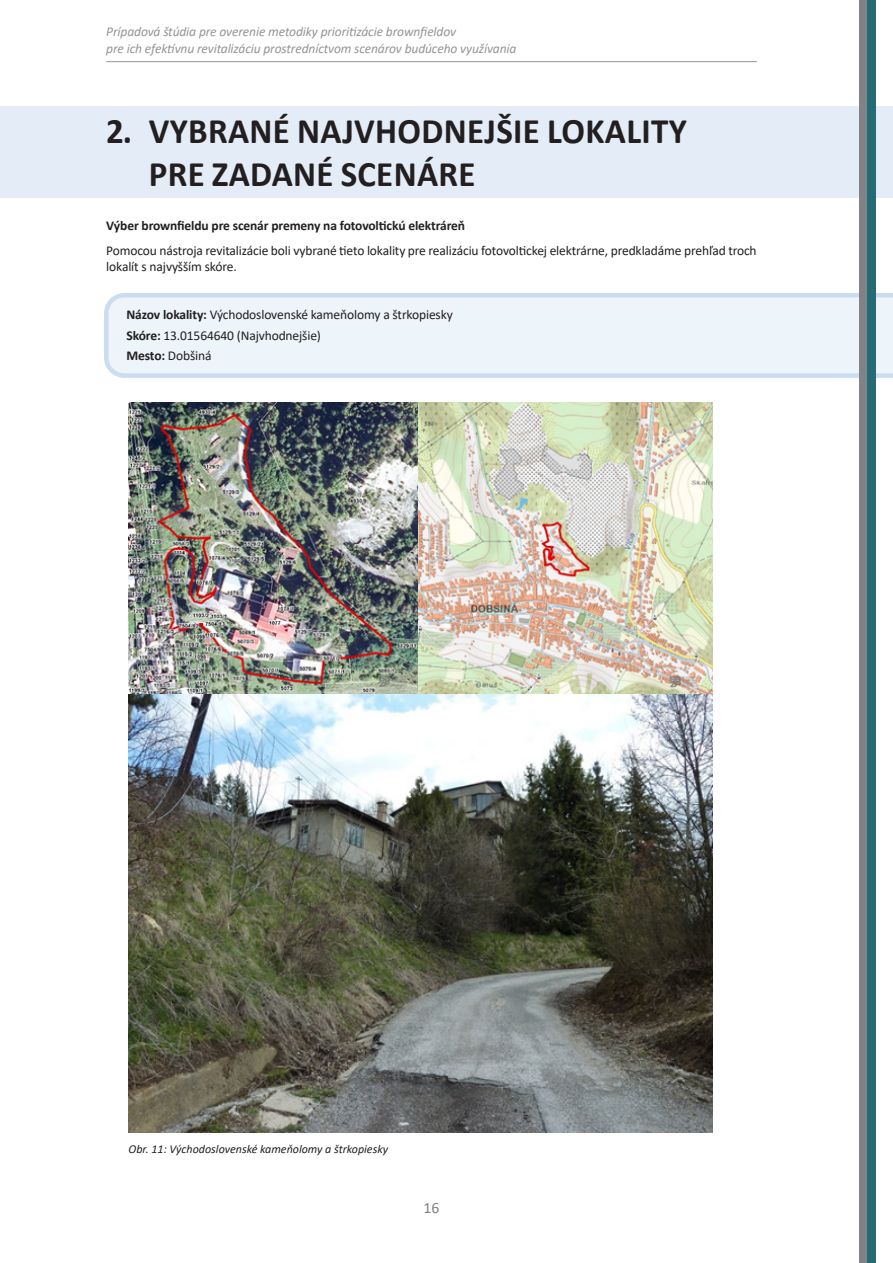
<style>
.page{position:relative;width:893px;height:1263px;background:#fff}
.page>*{position:absolute;margin:0;border:0;box-sizing:border-box;transform-origin:0 0}
.t1{font:700 36px "Calibri";letter-spacing:.01em;color:#231f20}
.t2{font:15.75px "Calibri";color:#808285}
.t3{font:13.5px/16.2px "Calibri";letter-spacing:-.01em;color:#231f20}
.t4{font:italic 13.5px/16.2px "Calibri";letter-spacing:-.01em;color:#939598}
.t5{font:700 13.5px "Calibri";letter-spacing:-.01em;color:#231f20}
.t6{font:italic 12px "Calibri";color:#231f20}
.s1{font-weight:700}
</style>
<div class="page">
<hr style="left:106px;top:61px;width:651px;height:1px;background:#939598">
<svg style="left:104px;top:293px;width:789px;height:85px;background:#e9f1f8"></svg>
<div style="left:0;top:106px;width:893px;height:92px;background:#e4edf7"></div>
<div style="left:859px;top:0;width:9px;height:1263px;background:#808285"></div>
<div style="left:868px;top:0;width:8px;height:1263px;background:#256b76"></div>
<img style="left:128px;top:402px;width:291px;height:293px">
<img style="left:419px;top:402px;width:293px;height:293px">
<img style="left:128px;top:695px;width:584px;height:437px">
<p class="t4" style="left:106px;top:23px;width:412px">Prípadová štúdia pre overenie metodiky prioritizácie brownfieldov<br>pre ich efektívnu revitalizáciu prostredníctvom scenárov budúceho využívania</p>
<p class="t1" style="left:106px;top:105px;width:582px">2. VYBRANÉ NAJVHODNEJŠIE LOKALITY</p>
<p class="t1" style="left:149px;top:149px;width:328px">PRE ZADANÉ SCENÁRE</p>
<p class="t5" style="left:106px;top:216px;width:360px">Výber brownfieldu pre scenár premeny na fotovoltickú elektráreň</p>
<p class="t3" style="left:106px;top:242px;width:652px">Pomocou nástroja revitalizácie boli vybrané tieto lokality pre realizáciu fotovoltickej elektrárne, predkladáme prehľad troch lokalít s najvyšším skóre.</p>
<p class="t3" style="left:126px;top:307px;width:328px"><span class="s1">Názov lokality:</span> Východoslovenské kameňolomy a štrkopiesky</p>
<p class="t3" style="left:126px;top:327px;width:196px"><span class="s1">Skóre:</span> 13.01564640 (Najvhodnejšie)</p>
<p class="t3" style="left:126px;top:347px;width:87px"><span class="s1">Mesto:</span> Dobšiná</p>
<p class="t6" style="left:129px;top:1140px;width:261px">Obr. 11: Východoslovenské kameňolomy a štrkopiesky</p>
<p class="t2" style="left:424px;top:1197px;width:17px">16</p>
</div>
